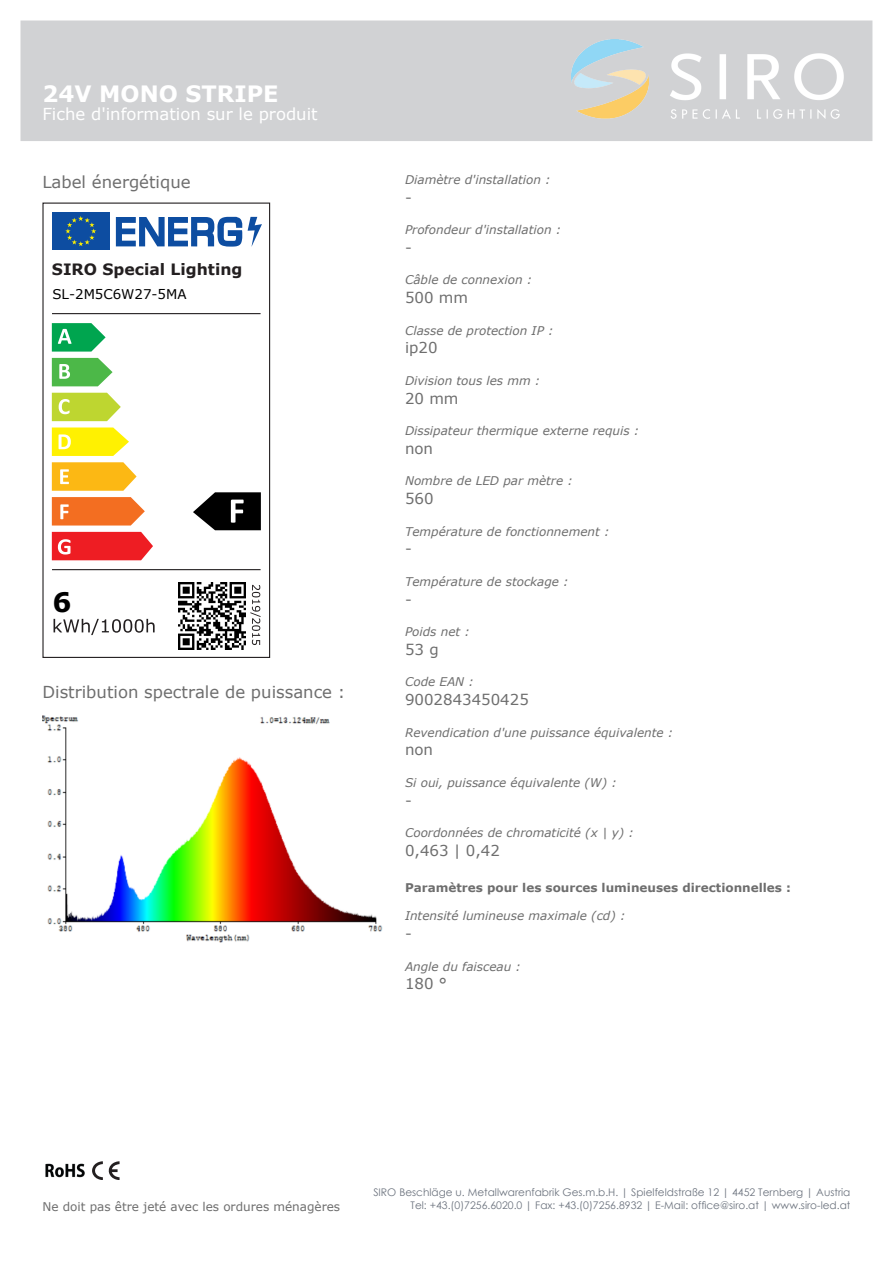
<style>
.page{position:relative;width:893px;height:1263px;background:#fff}
.page>*{position:absolute;margin:0;border:0;box-sizing:border-box;transform-origin:0 0}
.t1{font:700 26.85px "Verdana";color:#000}
.t2{font:700 22.5px "Verdana";color:#fff}
.t3{font:16.5px "Verdana";color:#6e6e6e}
.t4{font:16.5px "Verdana";color:#fff}
.t5{font:700 15.6px "Verdana";color:#231f20}
.t6{font:15px "Verdana";color:#6e6e6e}
.t7{font:13.35px "Verdana";color:#000}
.t8{font:italic 12px "Verdana";color:#6e6e6e}
.t9{font:700 12px "Verdana";color:#6e6e6e}
.t10{font:12px "Verdana";color:#6e6e6e}
.t11{font:10.5px/12.6px "Century Gothic";color:#6d747f;text-align:right}
.s1{font-style:inherit}
</style>
<div class="page">
<div style="left:21px;top:21px;width:851px;height:120px;background:#d1d2d4"></div>
<img style="left:571px;top:40px;width:272px;height:78px">
<img style="left:45px;top:1163px;width:40px;height:15px">
<svg style="left:92px;top:1161px;width:27px;height:19px"></svg>
<div style="left:52px;top:212px;width:58px;height:38px;background:#0d4da1"></div>
<svg style="left:65px;top:216px;width:31px;height:30px"></svg>
<svg style="left:116px;top:217px;width:126px;height:30px"></svg>
<svg style="left:248px;top:217px;width:14px;height:30px"></svg>
<svg style="left:52px;top:323px;width:54px;height:29px"></svg>
<svg style="left:52px;top:358px;width:61px;height:28px"></svg>
<svg style="left:52px;top:393px;width:69px;height:28px;background:#c7db4d"></svg>
<svg style="left:52px;top:427px;width:77px;height:29px;background:#fff32b"></svg>
<svg style="left:52px;top:462px;width:85px;height:29px;background:#fcc133"></svg>
<svg style="left:52px;top:497px;width:93px;height:28px;background:#f47d38"></svg>
<svg style="left:52px;top:532px;width:101px;height:28px;background:#ef3237"></svg>
<svg style="left:54px;top:619px;width:101px;height:16px"></svg>
<hr style="left:52px;top:313px;width:209px;height:1px;background:#231f20">
<hr style="left:52px;top:569px;width:209px;height:1px;background:#231f20">
<svg style="left:250px;top:585px;width:11px;height:60px"></svg>
<svg style="left:193px;top:492px;width:68px;height:38px"></svg>
<div style="left:42px;top:203px;width:228px;height:455px;border:1px solid #231f20"></div>
<img style="left:179px;top:582px;width:67px;height:67px">
<img style="left:42px;top:715px;width:341px;height:227px">
<h2 class="t2" style="left:42px;top:80px;width:238px">24V MONO STRIPE</h2>
<h3 class="t4" style="left:42px;top:104px;width:277px">Fiche d'information sur le produit</h3>
<h3 class="t3" style="left:42px;top:171px;width:150px">Label énergétique</h3>
<h3 class="t5" style="left:52px;top:259px;width:192px"><span class="s1">SIRO</span> Special Lighting</h3>
<p class="t7" style="left:52px;top:285px;width:136px">SL-2M5C6W27-5MA</p>
<h1 class="t1" style="left:52px;top:585px;width:21px">6</h1>
<h3 class="t3" style="left:42px;top:681px;width:304px">Distribution spectrale de puissance :</h3>
<p class="t8" style="left:405px;top:172px;width:147px">Diamètre d'installation :</p>
<p class="t6" style="left:405px;top:187px;width:8px">-</p>
<p class="t8" style="left:405px;top:222px;width:158px">Profondeur d'installation :</p>
<p class="t6" style="left:405px;top:238px;width:8px">-</p>
<p class="t8" style="left:405px;top:272px;width:129px">Câble de connexion :</p>
<p class="t6" style="left:405px;top:288px;width:64px">500 mm</p>
<p class="t8" style="left:405px;top:322px;width:150px">Classe de protection IP :</p>
<p class="t6" style="left:405px;top:338px;width:34px">ip20</p>
<p class="t8" style="left:405px;top:373px;width:137px">Division tous les mm :</p>
<p class="t6" style="left:405px;top:388px;width:55px">20 mm</p>
<p class="t8" style="left:405px;top:423px;width:236px">Dissipateur thermique externe requis :</p>
<p class="t6" style="left:405px;top:439px;width:30px">non</p>
<p class="t8" style="left:405px;top:473px;width:169px">Nombre de LED par mètre :</p>
<p class="t6" style="left:405px;top:489px;width:30px">560</p>
<p class="t8" style="left:405px;top:523px;width:206px">Température de fonctionnement :</p>
<p class="t6" style="left:405px;top:539px;width:8px">-</p>
<p class="t8" style="left:405px;top:574px;width:165px">Température de stockage :</p>
<p class="t6" style="left:405px;top:589px;width:8px">-</p>
<p class="t8" style="left:405px;top:624px;width:66px">Poids net :</p>
<p class="t6" style="left:405px;top:640px;width:35px">53 g</p>
<p class="t8" style="left:405px;top:674px;width:70px">Code EAN :</p>
<p class="t6" style="left:405px;top:690px;width:125px">9002843450425</p>
<p class="t8" style="left:405px;top:724px;width:270px">Revendication d'une puissance équivalente :</p>
<p class="t6" style="left:405px;top:740px;width:30px">non</p>
<p class="t8" style="left:405px;top:775px;width:213px">Si oui, puissance équivalente (W) :</p>
<p class="t6" style="left:405px;top:790px;width:8px">-</p>
<p class="t8" style="left:405px;top:825px;width:230px">Coordonnées de chromaticité (x | y) :</p>
<p class="t6" style="left:405px;top:841px;width:96px">0,463 | 0,42</p>
<p class="t9" style="left:405px;top:880px;width:387px">Paramètres pour les sources lumineuses directionnelles :</p>
<p class="t8" style="left:405px;top:908px;width:222px">Intensité lumineuse maximale (cd) :</p>
<p class="t6" style="left:405px;top:924px;width:8px">-</p>
<p class="t8" style="left:405px;top:958px;width:117px">Angle du faisceau :</p>
<p class="t6" style="left:405px;top:974px;width:43px">180 °</p>
<p class="t10" style="left:42px;top:1198px;width:299px">Ne doit pas être jeté avec les ordures ménagères</p>
<p class="t11" style="left:373px;top:1186px;width:479px">SIRO Beschläge u. Metallwarenfabrik Ges.m.b.H. | Spielfeldstraße 12 | 4452 Ternberg | Austria<br>Tel: +43.(0)7256.6020.0 | Fax: +43.(0)7256.8932 | E-Mail: office@siro.at | www.siro-led.at</p>
</div>
